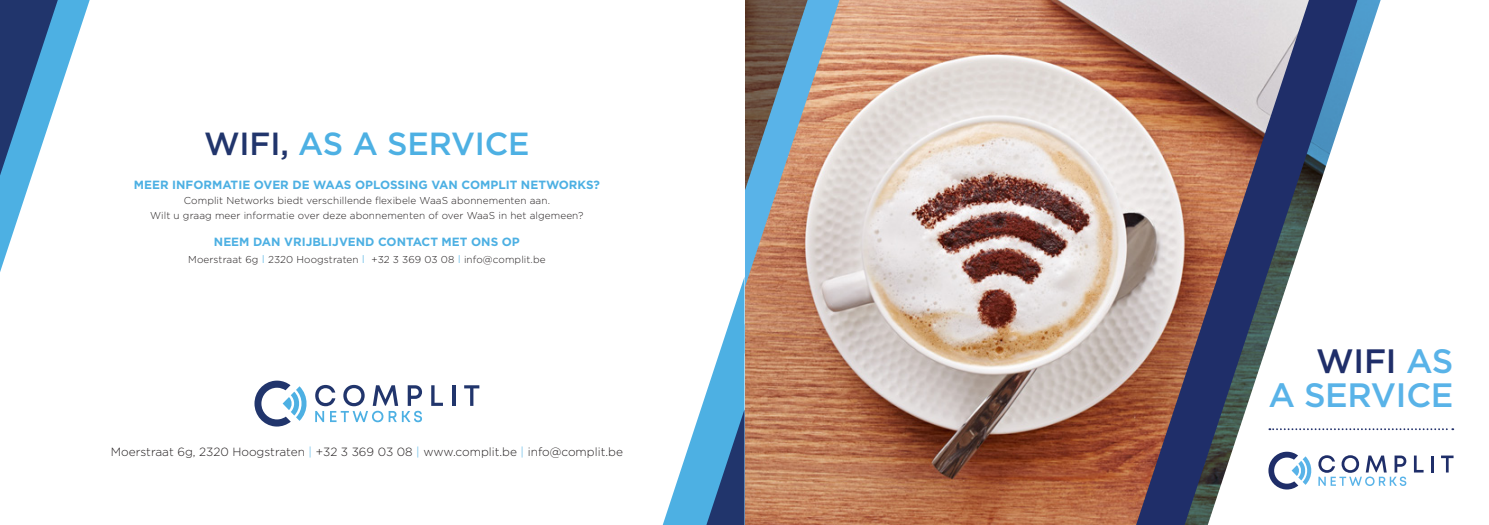
<style>
.page{position:relative;width:1489px;height:525px;background:#fff}
.page>*{position:absolute;margin:0;border:0;box-sizing:border-box;transform-origin:0 0}
.t1{font:500 33.75px "Gotham";letter-spacing:-.01em;color:#59b3e8}
.t2{font:500 33.75px "Gotham";letter-spacing:-.01em;color:#1f2e69}
.t3{font:500 32px "Gotham";letter-spacing:-.005em;color:#4db0e3}
.t4{font:700 11.88px "Gotham";color:#4db0e3}
.t5{font:300 11.88px "Gotham";color:#231f20}
.t6{font:300 10px/15px "Gotham";letter-spacing:.01em;color:#231f20;text-align:center}
.s1{color:#21356c}
.s2{font-size:11.25px;color:#4db0e3}
.s3{color:#4db0e3}
.s4{color:#59b3e8}
</style>
<div class="page">
<img style="left:749px;top:0;width:386px;height:524px">
<svg style="left:1357px;top:0;width:25px;height:431px"></svg>
<svg style="left:1135px;top:0;width:222px;height:524px"></svg>
<svg style="left:1269px;top:428px;width:184px;height:2px"></svg>
<svg style="left:745px;top:0;width:94px;height:439px;background:#a58e83"></svg>
<svg style="left:1413px;top:455px;width:10px;height:17px"></svg>
<hr style="left:1430px;top:455px;width:3px;height:17px;background:#1f2e69">
<svg style="left:1441px;top:455px;width:12px;height:17px"></svg>
<svg style="left:1268px;top:451px;width:138px;height:38px"></svg>
<svg style="left:315px;top:384px;width:107px;height:38px"></svg>
<svg style="left:431px;top:385px;width:12px;height:20px"></svg>
<hr style="left:452px;top:385px;width:3px;height:20px;background:#21356c">
<svg style="left:464px;top:385px;width:15px;height:20px"></svg>
<svg style="left:254px;top:380px;width:53px;height:46px"></svg>
<svg style="left:0;top:0;width:90px;height:272px"></svg>
<svg style="left:662px;top:276px;width:87px;height:249px"></svg>
<p class="t3" style="left:204px;top:123px;width:327px"><span class="s1">WIFI,</span> AS A SERVICE</p>
<p class="t4" style="left:134px;top:176px;width:468px">MEER INFORMATIE OVER DE WAAS OPLOSSING VAN COMPLIT NETWORKS?</p>
<p class="t6" style="left:150px;top:192px;width:435px">Complit Networks biedt verschillende flexibele WaaS abonnementen aan.<br>Wilt u graag meer informatie over deze abonnementen of over WaaS in het algemeen?</p>
<p class="t4" style="left:214px;top:234px;width:307px">NEEM DAN VRIJBLIJVEND CONTACT MET ONS OP</p>
<p class="t6" style="left:188px;top:251px;width:359px">Moerstraat 6g <span class="s2">I</span> 2320 Hoogstraten <span class="s2">I</span> +32 3 369 03 08 <span class="s2">I</span> info@complit.be</p>
<p class="t5" style="left:111px;top:443px;width:513px">Moerstraat 6g, 2320 Hoogstraten <span class="s3">|</span> +32 3 369 03 08 <span class="s3">|</span> www.complit.be <span class="s3">|</span> info@complit.be</p>
<p class="t2" style="left:1316px;top:338px;width:139px">WIFI <span class="s4">AS</span></p>
<p class="t1" style="left:1268px;top:372px;width:187px">A SERVICE</p>
</div>
